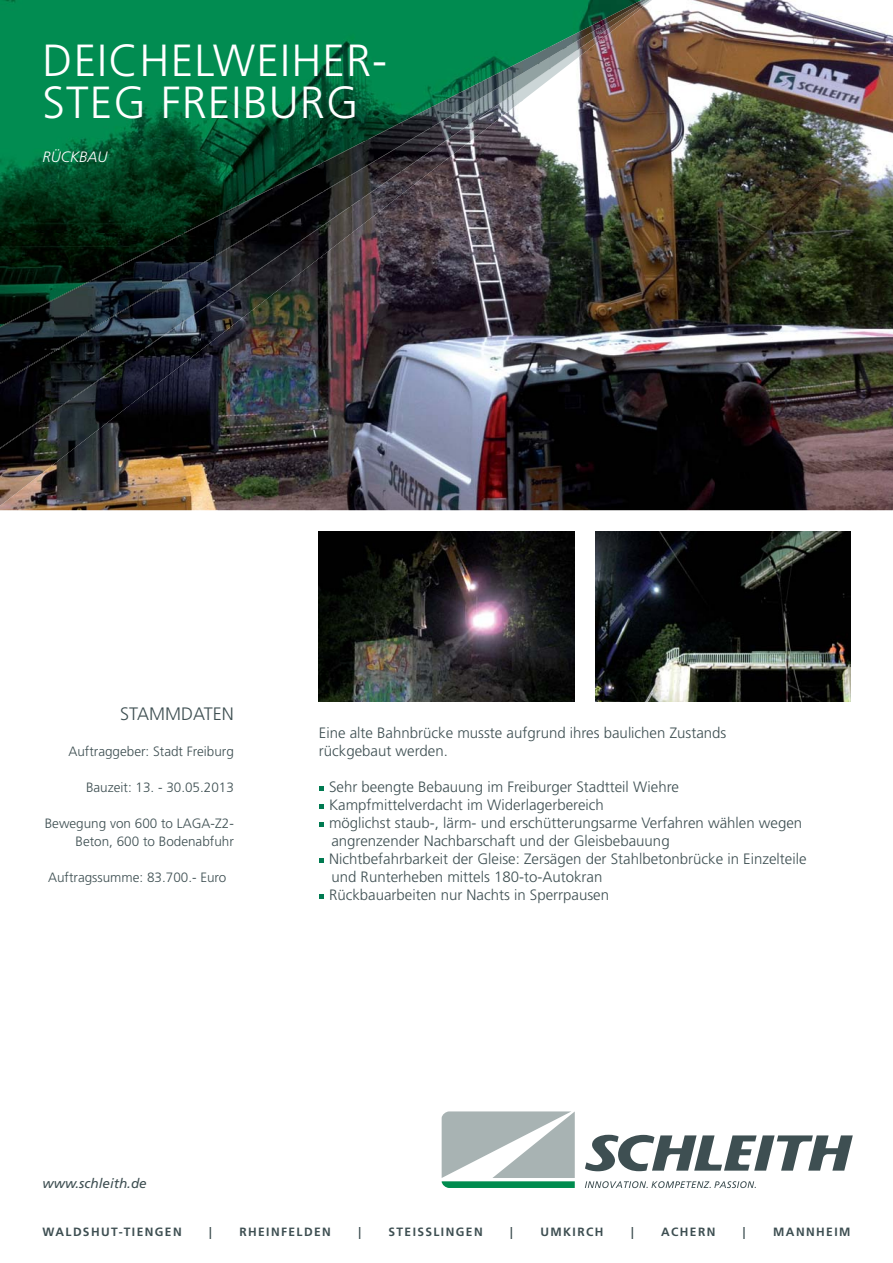
<style>
.page{position:relative;width:893px;height:1263px;background:#fff}
.page>*{position:absolute;margin:0;border:0;box-sizing:border-box;transform-origin:0 0}
.t1{font:300 45px/42px "Frutiger";letter-spacing:.025em;color:#fff}
.t2{font:300 18px "Frutiger";color:#3e4f52}
.t3{font:300 15px/18px "Frutiger";color:#3e4f52}
.t4{font:italic 300 15px "Frutiger";color:#fff}
.t5{font:300 13.5px/18px "Frutiger";color:#3e4f52;text-align:right}
.t6{font:italic 13.5px "Frutiger";color:#3e4f52}
.t7{font:700 12px "Frutiger";letter-spacing:.12em;color:#3e4f52}
</style>
<div class="page">
<svg style="left:585px;top:1135px;width:268px;height:36px"></svg>
<svg style="left:442px;top:1111px;width:133px;height:77px"></svg>
<svg style="left:585px;top:1181px;width:171px;height:7px"></svg>
<img style="left:0;top:0;width:893px;height:510px">
<img style="left:0;top:0;width:320px;height:234px">
<img style="left:320px;top:0;width:161px;height:140px">
<div style="left:481px;top:0;width:57px;height:46px;background:#008b50"></div>
<img style="left:0;top:234px;width:87px;height:47px">
<img style="left:589px;top:0;width:63px;height:51px">
<img style="left:550px;top:50px;width:39px;height:51px">
<img style="left:402px;top:150px;width:100px;height:53px">
<img style="left:363px;top:200px;width:39px;height:35px">
<img style="left:251px;top:250px;width:101px;height:54px">
<img style="left:201px;top:299px;width:50px;height:53px">
<img style="left:100px;top:350px;width:101px;height:55px">
<svg style="left:250px;top:303px;width:13px;height:10px"></svg>
<img style="left:50px;top:415px;width:50px;height:54px">
<img style="left:0;top:449px;width:50px;height:57px">
<img style="left:100px;top:404px;width:32px;height:26px">
<img style="left:508px;top:100px;width:42px;height:39px">
<img style="left:435px;top:150px;width:15px;height:49px">
<img style="left:269px;top:240px;width:31px;height:59px">
<img style="left:108px;top:336px;width:33px;height:12px">
<img style="left:50px;top:354px;width:50px;height:61px">
<img style="left:0;top:384px;width:50px;height:15px">
<img style="left:108px;top:348px;width:33px;height:1px">
<img style="left:576px;top:0;width:74px;height:50px">
<img style="left:539px;top:49px;width:41px;height:51px">
<img style="left:431px;top:130px;width:77px;height:20px">
<img style="left:377px;top:149px;width:58px;height:51px">
<img style="left:286px;top:226px;width:77px;height:24px">
<img style="left:216px;top:249px;width:75px;height:50px">
<img style="left:141px;top:299px;width:78px;height:51px">
<img style="left:69px;top:349px;width:77px;height:50px">
<img style="left:0;top:399px;width:74px;height:50px">
<img style="left:538px;top:0;width:10px;height:46px">
<img style="left:430px;top:51px;width:26px;height:11px">
<img style="left:553px;top:47px;width:15px;height:18px">
<img style="left:322px;top:106px;width:109px;height:86px">
<img style="left:215px;top:161px;width:108px;height:79px">
<img style="left:161px;top:216px;width:54px;height:38px">
<img style="left:53px;top:239px;width:109px;height:97px">
<img style="left:0;top:327px;width:53px;height:23px">
<img style="left:548px;top:0;width:15px;height:47px">
<img style="left:456px;top:46px;width:97px;height:48px">
<img style="left:364px;top:93px;width:97px;height:47px">
<img style="left:267px;top:140px;width:108px;height:47px">
<img style="left:180px;top:187px;width:97px;height:47px">
<img style="left:87px;top:234px;width:99px;height:47px">
<img style="left:0;top:281px;width:93px;height:46px">
<img style="left:563px;top:0;width:83px;height:48px">
<img style="left:430px;top:62px;width:109px;height:68px">
<img style="left:377px;top:126px;width:54px;height:35px">
<img style="left:269px;top:158px;width:108px;height:68px">
<img style="left:215px;top:222px;width:54px;height:36px">
<img style="left:107px;top:254px;width:109px;height:68px">
<img style="left:53px;top:318px;width:55px;height:36px">
<img style="left:0;top:350px;width:54px;height:34px">
<svg style="left:319px;top:786px;width:4px;height:4px"></svg>
<svg style="left:319px;top:804px;width:4px;height:4px"></svg>
<svg style="left:319px;top:822px;width:4px;height:4px"></svg>
<svg style="left:319px;top:858px;width:4px;height:4px"></svg>
<svg style="left:319px;top:894px;width:4px;height:4px"></svg>
<img style="left:595px;top:531px;width:255px;height:171px">
<img style="left:319px;top:531px;width:255px;height:171px">
<h1 class="t1" style="left:43px;top:43px;width:346px">DEICHELWEIHER-<br>STEG FREIBURG</h1>
<p class="t4" style="left:43px;top:151px;width:67px">RÜCKBAU</p>
<p class="t2" style="left:120px;top:706px;width:115px">STAMMDATEN</p>
<p class="t5" style="left:68px;top:743px;width:167px">Auftraggeber: Stadt Freiburg</p>
<p class="t5" style="left:86px;top:779px;width:149px">Bauzeit: 13. - 30.05.2013</p>
<p class="t5" style="left:45px;top:815px;width:191px">Bewegung von 600 to LAGA-Z2-<br>Beton, 600 to Bodenabfuhr</p>
<p class="t5" style="left:48px;top:869px;width:180px">Auftragssumme: 83.700.- Euro</p>
<p class="t3" style="left:319px;top:725px;width:409px">Eine alte Bahnbrücke musste aufgrund ihres baulichen Zustands rückgebaut werden.</p>
<p class="t3" style="left:329px;top:779px;width:479px">Sehr beengte Bebauung im Freiburger Stadtteil Wiehre Kampfmittelverdacht im Widerlagerbereich<br>möglichst staub-, lärm- und erschütterungsarme Verfahren wählen wegen angrenzender Nachbarschaft und der Gleisbebauung<br>Nichtbefahrbarkeit der Gleise: Zersägen der Stahlbetonbrücke in Einzelteile und Runterheben mittels 180-to-Autokran<br>Rückbauarbeiten nur Nachts in Sperrpausen</p>
<p class="t6" style="left:43px;top:1178px;width:106px">www.schleith.de</p>
<p class="t7" style="left:43px;top:1227px;width:141px">WALDSHUT-TIENGEN</p>
<p class="t7" style="left:209px;top:1227px;width:4px">|</p>
<p class="t7" style="left:239px;top:1227px;width:93px">RHEINFELDEN</p>
<p class="t7" style="left:358px;top:1227px;width:4px">|</p>
<p class="t7" style="left:388px;top:1227px;width:96px">STEISSLINGEN</p>
<p class="t7" style="left:510px;top:1227px;width:4px">|</p>
<p class="t7" style="left:540px;top:1227px;width:65px">UMKIRCH</p>
<p class="t7" style="left:631px;top:1227px;width:4px">|</p>
<p class="t7" style="left:661px;top:1227px;width:56px">ACHERN</p>
<p class="t7" style="left:743px;top:1227px;width:4px">|</p>
<p class="t7" style="left:773px;top:1227px;width:79px">MANNHEIM</p>
</div>
